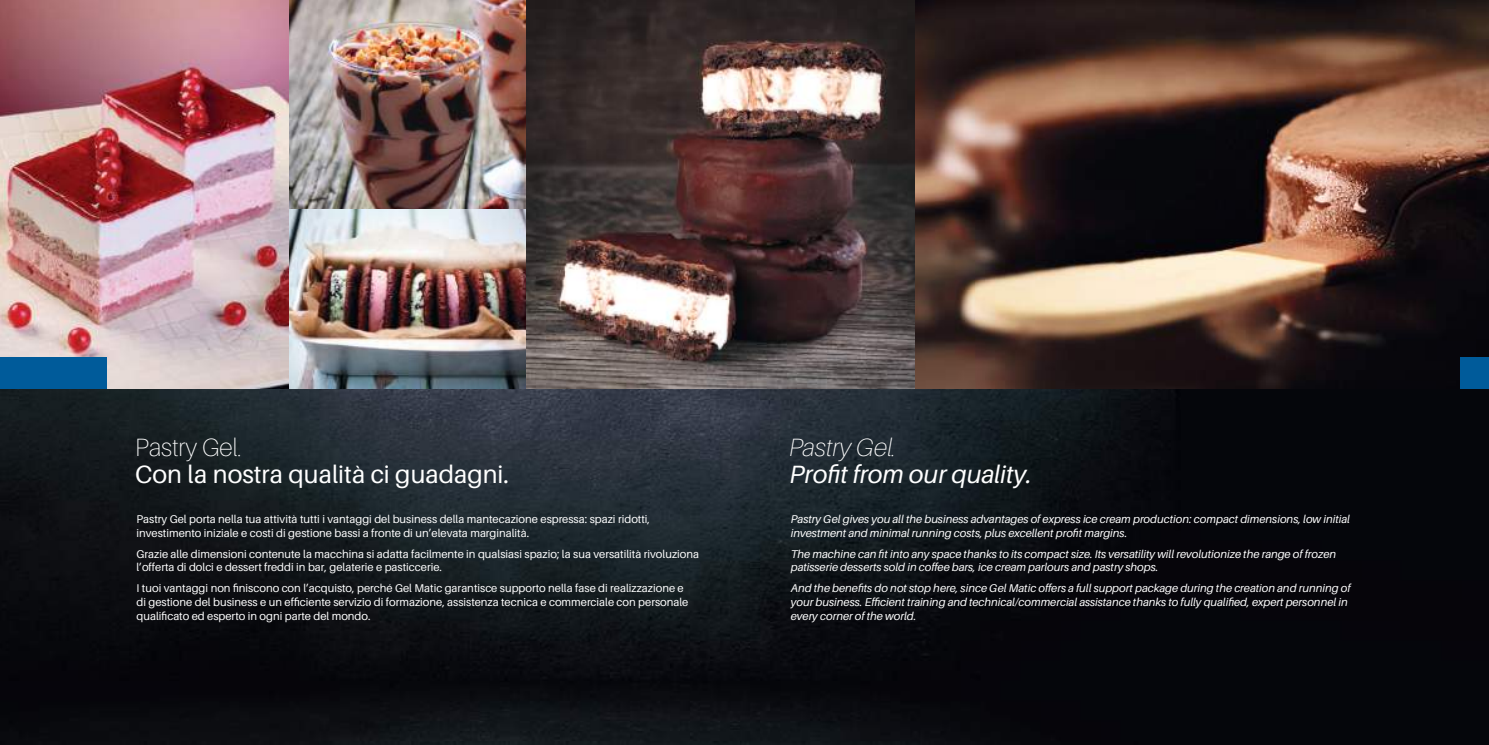
<style>
.page{position:relative;width:1489px;height:745px;background:#fff}
.page>*{position:absolute;margin:0;border:0;box-sizing:border-box;transform-origin:0 0}
.t1{font:25px "Aileron";color:#fff}
.t2{font:italic 25px "Aileron";color:#fff}
.t3{font:100 25px "Aileron";color:#fff}
.t4{font:italic 100 25px "Aileron";color:#fff}
.t5{font:11.25px/13.8px "Aileron";color:#fff}
.t6{font:italic 11.25px/13.8px "Aileron";color:#fff}
</style>
<div class="page">
<img style="left:0;top:388px;width:1488px;height:356px">
<img style="left:288px;top:0;width:238px;height:209px">
<img style="left:288px;top:209px;width:238px;height:179px">
<img style="left:526px;top:0;width:389px;height:388px">
<img style="left:915px;top:0;width:573px;height:388px">
<img style="left:0;top:0;width:288px;height:388px">
<div style="left:1460px;top:356px;width:28px;height:32px;background:#005b9a"></div>
<div style="left:0;top:356px;width:106px;height:32px;background:#005b9a"></div>
<h1 class="t3" style="left:135px;top:433px;width:108px">Pastry Gel.</h1>
<h1 class="t1" style="left:135px;top:460px;width:375px">Con la nostra qualità ci guadagni.</h1>
<p class="t5" style="left:136px;top:512px;width:515px">Pastry Gel porta nella tua attività tutti i vantaggi del business della mantecazione espressa: spazi ridotti, investimento iniziale e costi di gestione bassi a fronte di un’elevata marginalità.</p>
<p class="t5" style="left:136px;top:546px;width:564px">Grazie alle dimensioni contenute la macchina si adatta facilmente in qualsiasi spazio; la sua versatilità rivoluziona l’offerta di dolci e dessert freddi in bar, gelaterie e pasticcerie.</p>
<p class="t5" style="left:136px;top:581px;width:553px">I tuoi vantaggi non finiscono con l’acquisto, perché Gel Matic garantisce supporto nella fase di realizzazione e di gestione del business e un efficiente servizio di formazione, assistenza tecnica e commerciale con personale qualificato ed esperto in ogni parte del mondo.</p>
<h1 class="t4" style="left:789px;top:433px;width:108px">Pastry Gel.</h1>
<h1 class="t2" style="left:789px;top:460px;width:244px">Profit from our quality.</h1>
<p class="t6" style="left:790px;top:512px;width:560px">Pastry Gel gives you all the business advantages of express ice cream production: compact dimensions, low initial investment and minimal running costs, plus excellent profit margins.</p>
<p class="t6" style="left:790px;top:546px;width:546px">The machine can fit into any space thanks to its compact size. Its versatility will revolutionize the range of frozen patisserie desserts sold in coffee bars, ice cream parlours and pastry shops.</p>
<p class="t6" style="left:790px;top:581px;width:561px">And the benefits do not stop here, since Gel Matic offers a full support package during the creation and running of your business. Efficient training and technical/commercial assistance thanks to fully qualified, expert personnel in every corner of the world.</p>
</div>
